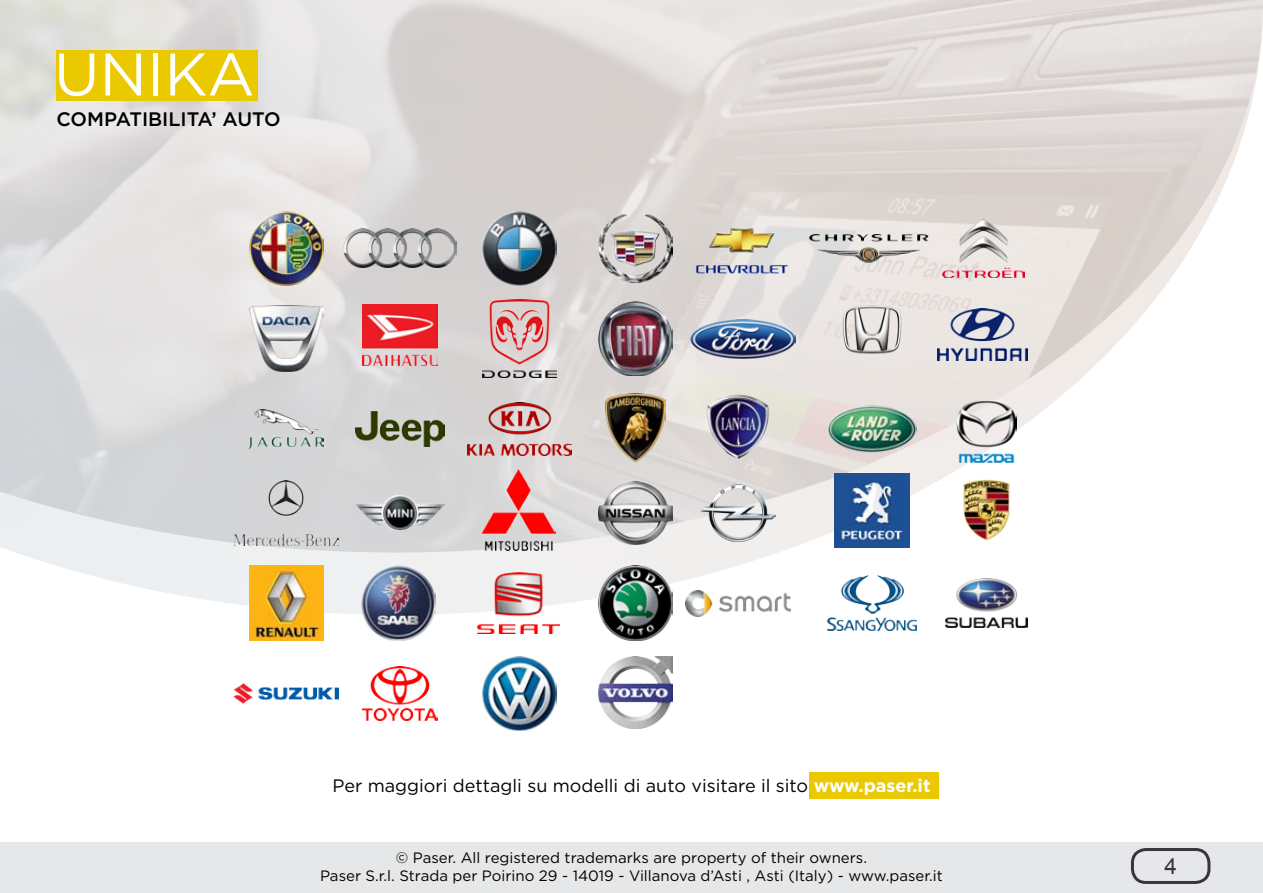
<style>
.page{position:relative;width:1263px;height:893px;background:#fff}
.page>*{position:absolute;margin:0;border:0;box-sizing:border-box;transform-origin:0 0}
.t1{font:60px "Gotham";color:#fff}
.t2{font:22.5px "Arial";color:#373639}
.t3{font:500 19.5px "Gotham";color:#000}
.t4{font:18px "Gotham";color:#000}
.t5{font:15px/18px "Gotham";color:#000;text-align:center}
.s1{font-weight:700;color:#fff}
</style>
<div class="page">
<div style="left:0;top:842px;width:1263px;height:51px;background:#e6e7e8"></div>
<div style="left:1131px;top:848px;width:79px;height:36px;border:3px solid #373639;border-radius:14px"></div>
<img style="left:0;top:0;width:1263px;height:614px">
<div style="left:57px;top:50px;width:201px;height:50px;background:#ebc900"></div>
<img style="left:249px;top:211px;width:75px;height:74px">
<img style="left:343px;top:229px;width:114px;height:39px">
<img style="left:482px;top:211px;width:75px;height:74px">
<img style="left:598px;top:214px;width:75px;height:69px">
<img style="left:694px;top:221px;width:97px;height:55px">
<img style="left:809px;top:234px;width:119px;height:28px">
<img style="left:943px;top:219px;width:82px;height:58px">
<img style="left:249px;top:306px;width:75px;height:65px">
<img style="left:363px;top:304px;width:74px;height:61px">
<img style="left:482px;top:300px;width:75px;height:77px">
<img style="left:598px;top:301px;width:75px;height:75px">
<img style="left:691px;top:319px;width:104px;height:39px">
<img style="left:835px;top:304px;width:74px;height:70px">
<img style="left:937px;top:309px;width:90px;height:52px">
<img style="left:249px;top:410px;width:74px;height:38px">
<img style="left:355px;top:411px;width:90px;height:36px">
<img style="left:467px;top:402px;width:104px;height:54px">
<img style="left:605px;top:394px;width:61px;height:68px">
<img style="left:700px;top:389px;width:75px;height:75px">
<img style="left:827px;top:406px;width:90px;height:46px">
<img style="left:957px;top:399px;width:59px;height:65px">
<img style="left:234px;top:481px;width:104px;height:64px">
<img style="left:355px;top:494px;width:90px;height:38px">
<img style="left:481px;top:468px;width:75px;height:83px">
<img style="left:598px;top:481px;width:75px;height:64px">
<img style="left:700px;top:484px;width:75px;height:58px">
<img style="left:835px;top:473px;width:74px;height:75px">
<img style="left:949px;top:473px;width:75px;height:75px">
<img style="left:249px;top:566px;width:75px;height:74px">
<img style="left:361px;top:566px;width:75px;height:74px">
<img style="left:477px;top:573px;width:82px;height:61px">
<img style="left:598px;top:566px;width:75px;height:74px">
<img style="left:686px;top:590px;width:104px;height:26px">
<img style="left:827px;top:576px;width:90px;height:55px">
<img style="left:945px;top:579px;width:82px;height:49px">
<img style="left:234px;top:683px;width:104px;height:20px">
<img style="left:363px;top:666px;width:74px;height:54px">
<img style="left:482px;top:656px;width:75px;height:75px">
<img style="left:598px;top:656px;width:75px;height:73px">
<div style="left:809px;top:772px;width:130px;height:27px;background:#ebc900"></div>
<h1 class="t1" style="left:54px;top:36px;width:40px">UNIKA</h1>
<h3 class="t3" style="left:57px;top:106px;width:27px">COMPATIBILITA</h3>
<h3 class="t3" style="left:211px;top:106px;width:27px">’ AUTO</h3>
<p class="t4" style="left:332px;top:774px;width:600px">Per maggiori dettagli su modelli di auto visitare il sito <span class="s1">www.paser.it</span></p>
<p class="t5" style="left:320px;top:848px;width:624px">© Paser. All registered trademarks are property of their owners.<br>Paser S.r.l. Strada per Poirino 29 - 14019 - Villanova d’Asti , Asti (Italy) - www.paser.it</p>
<h2 class="t2" style="left:1164px;top:851px;width:14px">4</h2>
</div>
